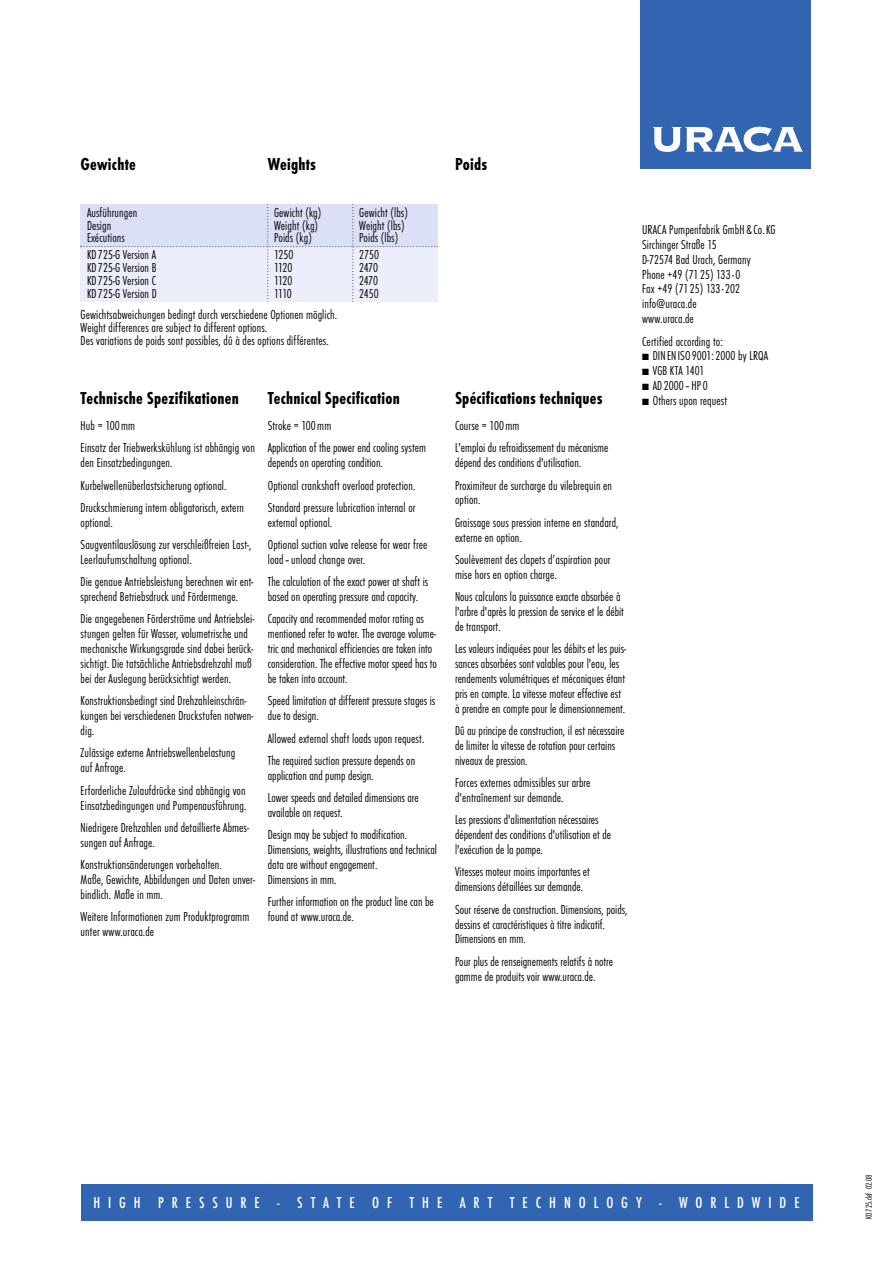
<style>
.page{position:relative;width:893px;height:1263px;background:#fff}
.page>*{position:absolute;margin:0;border:0;box-sizing:border-box;transform-origin:0 0}
.t1{font:700 condensed 18px "Futura T";letter-spacing:.015em;color:#000}
.t2{font:500 condensed 16.5px "Futura T";letter-spacing:.48em;color:#fff}
.t3{font:300 condensed 13.5px/14.9px "Futura T";letter-spacing:.005em;color:#000}
.t4{font:300 condensed 9px "Futura T";color:#000}
</style>
<div class="page">
<div style="left:640px;top:0;width:170px;height:169px;background:#3164b1"></div>
<svg style="left:653px;top:127px;width:149px;height:25px"></svg>
<div style="left:81px;top:1184px;width:731px;height:36px;background:#3164b1"></div>
<svg style="left:81px;top:204px;width:357px;height:98px;background:#e4e7f7"></svg>
<h1 class="t1" style="left:81px;top:157px;width:57px">Gewichte</h1>
<h1 class="t1" style="left:268px;top:157px;width:50px">Weights</h1>
<h1 class="t1" style="left:455px;top:157px;width:34px">Poids</h1>
<p class="t3" style="left:87px;top:206px;width:52px">Ausführungen</p>
<p class="t3" style="left:274px;top:206px;width:49px">Gewicht (kg)</p>
<p class="t3" style="left:359px;top:206px;width:50px">Gewicht (lbs)</p>
<p class="t3" style="left:87px;top:219px;width:26px">Design</p>
<p class="t3" style="left:274px;top:219px;width:45px">Weight (kg)</p>
<p class="t3" style="left:359px;top:219px;width:47px">Weight (lbs)</p>
<p class="t3" style="left:87px;top:232px;width:39px">Exécutions</p>
<p class="t3" style="left:274px;top:232px;width:39px">Poids (kg)</p>
<p class="t3" style="left:359px;top:232px;width:41px">Poids (lbs)</p>
<p class="t3" style="left:87px;top:249px;width:71px">KD725-G Version A</p>
<p class="t3" style="left:274px;top:249px;width:21px">1250</p>
<p class="t3" style="left:359px;top:249px;width:21px">2750</p>
<p class="t3" style="left:87px;top:261px;width:71px">KD725-G Version B</p>
<p class="t3" style="left:274px;top:261px;width:20px">1120</p>
<p class="t3" style="left:359px;top:261px;width:20px">2470</p>
<p class="t3" style="left:87px;top:274px;width:71px">KD725-G Version C</p>
<p class="t3" style="left:274px;top:274px;width:20px">1120</p>
<p class="t3" style="left:359px;top:274px;width:20px">2470</p>
<p class="t3" style="left:87px;top:287px;width:71px">KD725-G Version D</p>
<p class="t3" style="left:274px;top:287px;width:19px">1110</p>
<p class="t3" style="left:359px;top:287px;width:21px">2450</p>
<p class="t3" style="left:81px;top:310px;width:258px;line-height:12.8px">Gewichtsabweichungen bedingt durch verschiedene Optionen möglich.<br>Weight differences are subject to different options.<br>Des variations de poids sont possibles, dû à des options différentes.</p>
<h1 class="t1" style="left:81px;top:391px;width:160px">Technische Spezifikationen</h1>
<h1 class="t1" style="left:268px;top:391px;width:134px">Technical Specification</h1>
<h1 class="t1" style="left:455px;top:391px;width:149px">Spécifications techniques</h1>
<p class="t3" style="left:81px;top:415px;width:176px;line-height:22.4px">Hub = 100mm<br>Einsatz der Triebwerkskühlung ist abhängig von</p>
<p class="t3" style="left:81px;top:453px;width:165px;line-height:22.4px">den Einsatzbedingungen.<br>Kurbelwellenüberlastsicherung optional.<br>Druckschmierung intern obligatorisch, extern</p>
<p class="t3" style="left:81px;top:512px;width:172px;line-height:22.4px">optional.<br>Saugventilauslösung zur verschleißfreien Last-,</p>
<p class="t3" style="left:81px;top:549px;width:174px;line-height:22.4px">Leerlaufumschaltung optional.<br>Die genaue Antriebsleistung berechnen wir ent-</p>
<p class="t3" style="left:81px;top:587px;width:175px;line-height:22.4px">sprechend Betriebsdruck und Fördermenge.<br>Die angegebenen Förderströme und Antriebslei-</p>
<p class="t3" style="left:81px;top:628px;width:174px">stungen gelten für Wasser, volumetrische und mechanische Wirkungsgrade sind dabei berück&shy;sichtigt. Die tatsächliche Antriebsdrehzahl muß bei der Auslegung berücksichtigt werden.</p>
<p class="t3" style="left:81px;top:694px;width:174px">Konstruktionsbedingt sind Drehzahleinschrän&shy;kungen bei verschiedenen Druckstufen notwen&shy;dig.</p>
<p class="t3" style="left:81px;top:747px;width:156px">Zulässige externe Antriebswellenbelastung auf Anfrage.</p>
<p class="t3" style="left:81px;top:784px;width:167px">Erforderliche Zulaufdrücke sind abhängig von<br>Einsatzbedingungen und Pumpenausführung.</p>
<p class="t3" style="left:81px;top:821px;width:170px">Niedrigere Drehzahlen und detaillierte Abmes&shy;sungen auf Anfrage.</p>
<p class="t3" style="left:81px;top:858px;width:176px">Konstruktionsänderungen vorbehalten.<br>Maße, Gewichte, Abbildungen und Daten unver&shy;bindlich. Maße in mm.</p>
<p class="t3" style="left:81px;top:910px;width:170px">Weitere Informationen zum Produktprogramm unter www.uraca.de</p>
<p class="t3" style="left:268px;top:415px;width:160px;line-height:22.4px">Stroke = 100mm<br>Application of the power end cooling system</p>
<p class="t3" style="left:268px;top:453px;width:149px;line-height:22.4px">depends on operating condition.<br>Optional crankshaft overload protection.<br>Standard pressure lubrication internal or</p>
<p class="t3" style="left:268px;top:512px;width:161px;line-height:22.4px">external optional.<br>Optional suction valve release for wear free</p>
<p class="t3" style="left:268px;top:549px;width:162px;line-height:22.4px">load–unload change over.<br>The calculation of the exact power at shaft is</p>
<p class="t3" style="left:268px;top:587px;width:158px;line-height:22.4px">based on operating pressure and capacity.<br>Capacity and recommended motor rating as</p>
<p class="t3" style="left:268px;top:628px;width:171px">mentioned refer to water. The avarage volume&shy;tric and mechanical efficiencies are taken into consideration. The effective motor speed has to be taken into account.</p>
<p class="t3" style="left:268px;top:694px;width:169px">Speed limitation at different pressure stages is due to design.</p>
<p class="t3" style="left:268px;top:728px;width:158px;line-height:22.4px">Allowed external shaft loads upon request.<br>The required suction pressure depends on</p>
<p class="t3" style="left:268px;top:765px;width:153px;line-height:22.4px">application and pump design.<br>Lower speeds and detailed dimensions are</p>
<p class="t3" style="left:268px;top:802px;width:141px;line-height:22.4px">available on request.<br>Design may be subject to modification.</p>
<p class="t3" style="left:268px;top:843px;width:171px">Dimensions, weights, illustrations and technical data are without engagement.<br>Dimensions in mm.</p>
<p class="t3" style="left:268px;top:895px;width:167px">Further information on the product line can be found at www.uraca.de.</p>
<p class="t3" style="left:455px;top:415px;width:155px;line-height:22.4px">Course = 100mm<br>L'emploi du refroidissement du mécanisme</p>
<p class="t3" style="left:455px;top:453px;width:159px;line-height:22.4px">dépend des conditions d'utilisation.<br>Proximiteur de surcharge du vilebrequin en</p>
<p class="t3" style="left:455px;top:490px;width:165px;line-height:22.4px">option.<br>Graissage sous pression interne en standard,</p>
<p class="t3" style="left:455px;top:527px;width:157px;line-height:22.4px">externe en option.<br>Soulèvement des clapets d’aspiration pour</p>
<p class="t3" style="left:455px;top:564px;width:167px;line-height:22.4px">mise hors en option charge.<br>Nous calculons la puissance exacte absorbée à</p>
<p class="t3" style="left:455px;top:605px;width:170px">l'arbre d'après la pression de service et le débit de transport.</p>
<p class="t3" style="left:455px;top:642px;width:172px">Les valeurs indiquées pour les débits et les puis&shy;sances absorbées sont valables pour l'eau, les rendements volumétriques et mécaniques étant pris en compte. La vitesse moteur effective est à prendre en compte pour le dimensionnement.</p>
<p class="t3" style="left:455px;top:724px;width:171px">Dû au principe de construction, il est nécessaire de limiter la vitesse de rotation pour certains niveaux de pression.</p>
<p class="t3" style="left:455px;top:776px;width:137px">Forces externes admissibles sur arbre d'entraînement sur demande.</p>
<p class="t3" style="left:455px;top:814px;width:157px">Les pressions d'alimentation nécessaires dépendent des conditions d'utilisation et de l'exécution de la pompe.</p>
<p class="t3" style="left:455px;top:866px;width:136px">Vitesses moteur moins importantes et dimensions détaillées sur demande.</p>
<p class="t3" style="left:455px;top:903px;width:174px">Sour réserve de construction. Dimensions, poids, dessins et caractéristiques à titre indicatif.<br>Dimensions en mm.</p>
<p class="t3" style="left:455px;top:955px;width:160px">Pour plus de renseignements relatifs à notre gamme de produits voir www.uraca.de.</p>
<p class="t3" style="left:642px;top:223px;width:135px">URACA Pumpenfabrik GmbH&amp;Co.KG<br>Sirchinger Straße 15<br>D-72574 Bad Urach, Germany<br>Phone +49 (7125) 133-0<br>Fax +49 (7125) 133-202 info@uraca.de<br>www.uraca.de</p>
<p class="t3" style="left:642px;top:335px;width:82px">Certified according to:</p>
<p class="t3" style="left:642px;top:350px;width:127px">■ DINENISO9001:2000 by LRQA</p>
<p class="t3" style="left:642px;top:364px;width:64px">■ VGB KTA 1401</p>
<p class="t3" style="left:642px;top:379px;width:67px">■ AD2000–HP0</p>
<p class="t3" style="left:642px;top:394px;width:86px">■ Others upon request</p>
<p class="t2" style="left:93px;top:1195px;width:707px">HIGH PRESSURE - STATE OF THE ART TECHNOLOGY - WORLDWIDE</p>
<p class="t4" style="left:865px;top:1219px;width:46px;rotate:-90deg">KD725.def 02.08</p>
</div>
